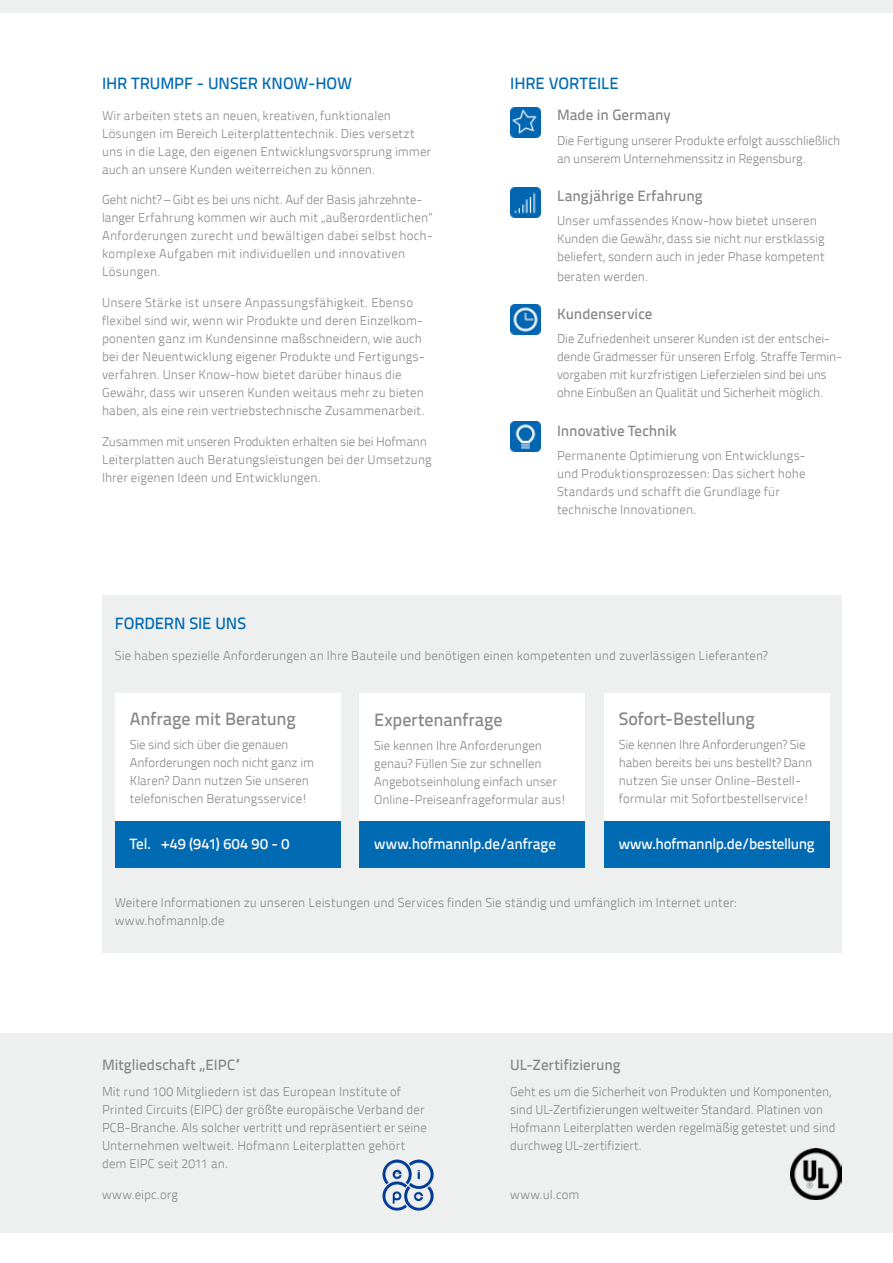
<style>
.page{position:relative;width:893px;height:1263px;background:#fff}
.page>*{position:absolute;margin:0;border:0;box-sizing:border-box;transform-origin:0 0}
.t1{font:500 18px "Titillium Text 22 L";letter-spacing:-.005em;color:#87888a}
.t2{font:500 16.5px "Titillium Text 22 L";letter-spacing:-.01em;color:#006ab3}
.t3{font:500 15px "Titillium Text 22 L";color:#87888a}
.t4{font:500 15px "Titillium Text 22 L";letter-spacing:-.015em;color:#fff}
.t5{font:500 15px "Titillium Text 22 L";letter-spacing:.025em;color:#fff}
.t6{font:300 12.75px/18px "Titillium Text 22 L";letter-spacing:.005em;color:#87888a}
.t7{font:300 12.75px/18px "Titillium Text 22 L";letter-spacing:-.015em;color:#87888a}
</style>
<div class="page">
<div style="left:102px;top:595px;width:740px;height:357px;background:#eeefef"></div>
<div style="left:0;top:1033px;width:893px;height:200px;background:#eeefef"></div>
<div style="left:115px;top:821px;width:225px;height:46px;background:#006ab3"></div>
<div style="left:604px;top:821px;width:225px;height:46px;background:#006ab3"></div>
<div style="left:115px;top:693px;width:225px;height:128px;background:#fff"></div>
<div style="left:0;top:0;width:893px;height:13px;background:#eeefef"></div>
<div style="left:604px;top:693px;width:225px;height:128px;background:#fff"></div>
<img style="left:510px;top:304px;width:30px;height:30px">
<img style="left:510px;top:108px;width:30px;height:30px">
<img style="left:510px;top:187px;width:30px;height:30px">
<img style="left:510px;top:421px;width:30px;height:30px">
<svg style="left:385px;top:1159px;width:11px;height:7px"></svg>
<div style="left:359px;top:693px;width:226px;height:128px;background:#fff"></div>
<div style="left:359px;top:821px;width:226px;height:46px;background:#006ab3"></div>
<img style="left:790px;top:1148px;width:52px;height:52px">
<p class="t2" style="left:102px;top:73px;width:49px">Ihr Trumpf</p>
<p class="t2" style="left:197px;top:73px;width:22px">- uns</p>
<p class="t2" style="left:239px;top:73px;width:35px">er Kno</p>
<p class="t2" style="left:294px;top:73px;width:60px">w-how</p>
<p class="t6" style="left:102px;top:106px;width:331px">Wir arbeiten stets an neuen, kreativen, funktionalen Lösungen im Bereich Leiterplattentechnik. Dies versetzt uns in die Lage, den eigenen Entwicklungsvorsprung immer auch an unsere Kunden weiterreichen zu können.</p>
<p class="t6" style="left:102px;top:191px;width:332px">Geht nicht? – Gibt es bei uns nicht. Auf der Basis jahrzehnte&shy;langer Erfahrung kommen wir auch mit „außerordentlichen” Anforderungen zurecht und bewältigen dabei selbst hoch&shy;komplexe Aufgaben mit individuellen und innovativen Lösungen.</p>
<p class="t6" style="left:102px;top:294px;width:324px">Unsere Stärke ist unsere Anpassungsfähigkeit. Ebenso flexibel sind wir, wenn wir Produkte und deren Einzelkom&shy;ponenten ganz im Kundensinne maßschneidern, wie auch bei der Neuentwicklung eigener Produkte und Fertigungs&shy;verfahren. Unser Know-how bietet darüber hinaus die Gewähr, dass wir unseren Kunden weitaus mehr zu bieten haben, als eine rein vertriebstechnische Zusammenarbeit.</p>
<p class="t6" style="left:102px;top:433px;width:331px">Zusammen mit unseren Produkten erhalten sie bei Hofmann<br>Leiterplatten auch Beratungsleistungen bei der Umsetzung<br>Ihrer eigenen Ideen und Entwicklungen.</p>
<p class="t2" style="left:510px;top:73px;width:110px">ihre Vorteile</p>
<p class="t3" style="left:557px;top:106px;width:115px">Made in Germany</p>
<p class="t7" style="left:557px;top:131px;width:285px">Die Fertigung unserer Produkte erfolgt ausschließlich an unserem Unternehmenssitz in Regensburg.</p>
<p class="t3" style="left:557px;top:187px;width:147px">Langjährige Erfahrung</p>
<p class="t6" style="left:557px;top:212px;width:269px">Unser umfassendes Know-how bietet unseren<br>Kunden die Gewähr, dass sie nicht nur erstklassig beliefert, sondern auch in jeder Phase kompetent</p>
<p class="t6" style="left:557px;top:267px;width:93px">beraten werden.</p>
<p class="t3" style="left:557px;top:305px;width:97px">Kundenservice</p>
<p class="t6" style="left:557px;top:330px;width:286px">Die Zufriedenheit unserer Kunden ist der entschei&shy;dende Gradmesser für unseren Erfolg. Straffe Termin&shy;vorgaben mit kurzfristigen Lieferzielen sind bei uns ohne Einbußen an Qualität und Sicherheit möglich.</p>
<p class="t3" style="left:557px;top:421px;width:121px">Innovative Technik</p>
<p class="t6" style="left:557px;top:447px;width:250px">Permanente Optimierung von Entwicklungs&shy;und Produktionsprozessen: Das sichert hohe Standards und schafft die Grundlage für technische Innovationen.</p>
<p class="t2" style="left:115px;top:613px;width:20px">Ford</p>
<p class="t2" style="left:155px;top:613px;width:72px">ern Si e uns</p>
<p class="t6" style="left:115px;top:646px;width:654px">Sie haben spezielle Anforderungen an Ihre Bauteile und benötigen einen kompetenten und zuverlässigen Lieferanten?</p>
<h1 class="t1" style="left:130px;top:707px;width:168px">Anfrage mit Beratung</h1>
<p class="t6" style="left:130px;top:736px;width:186px">Sie sind sich über die genauen<br>Anforderungen noch nicht ganz im<br>Klaren? Dann nutzen Sie unseren telefonischen Beratungsservice!</p>
<h1 class="t1" style="left:619px;top:707px;width:138px">Sofort-Bestellung</h1>
<p class="t6" style="left:619px;top:736px;width:195px">Sie kennen Ihre Anforderungen? Sie haben bereits bei uns bestellt? Dann nutzen Sie unser Online-Bestell&shy;formular mit Sofortbestellservice!</p>
<h1 class="t1" style="left:374px;top:709px;width:130px">Expertenanfrage</h1>
<p class="t6" style="left:374px;top:737px;width:194px">Sie kennen Ihre Anforderungen genau? Füllen Sie zur schnellen Angebotseinholung einfach unser Online-Preiseanfrageformular aus!</p>
<p class="t4" style="left:374px;top:835px;width:183px">www.hofmannlp.de/anfrage</p>
<p class="t5" style="left:130px;top:835px;width:161px">Tel. +49 (941) 604 90 - 0</p>
<p class="t4" style="left:619px;top:835px;width:197px">www.hofmannlp.de/bestellung</p>
<p class="t6" style="left:115px;top:893px;width:623px">Weitere Informationen zu unseren Leistungen und Services finden Sie ständig und umfänglich im Internet unter: www.hofmannlp.de</p>
<p class="t3" style="left:102px;top:1056px;width:141px">Mitgliedschaft „EIPC“</p>
<p class="t6" style="left:102px;top:1083px;width:326px">Mit rund 100 Mitgliedern ist das European Institute of Printed Circuits (EIPC) der größte europäische Verband der PCB-Branche. Als solcher vertritt und repräsentiert er seine Unternehmen weltweit. Hofmann Leiterplatten gehört dem EIPC seit 2011 an.</p>
<p class="t6" style="left:102px;top:1185px;width:78px">www.eipc.org</p>
<p class="t3" style="left:510px;top:1056px;width:112px">UL-Zertifizierung</p>
<p class="t6" style="left:510px;top:1083px;width:327px">Geht es um die Sicherheit von Produkten und Komponenten, sind UL-Zertifizierungen weltweiter Standard. Platinen von Hofmann Leiterplatten werden regelmäßig getestet und sind durchweg UL-zertifiziert.</p>
<p class="t6" style="left:510px;top:1186px;width:71px">www.ul.com</p>
</div>
